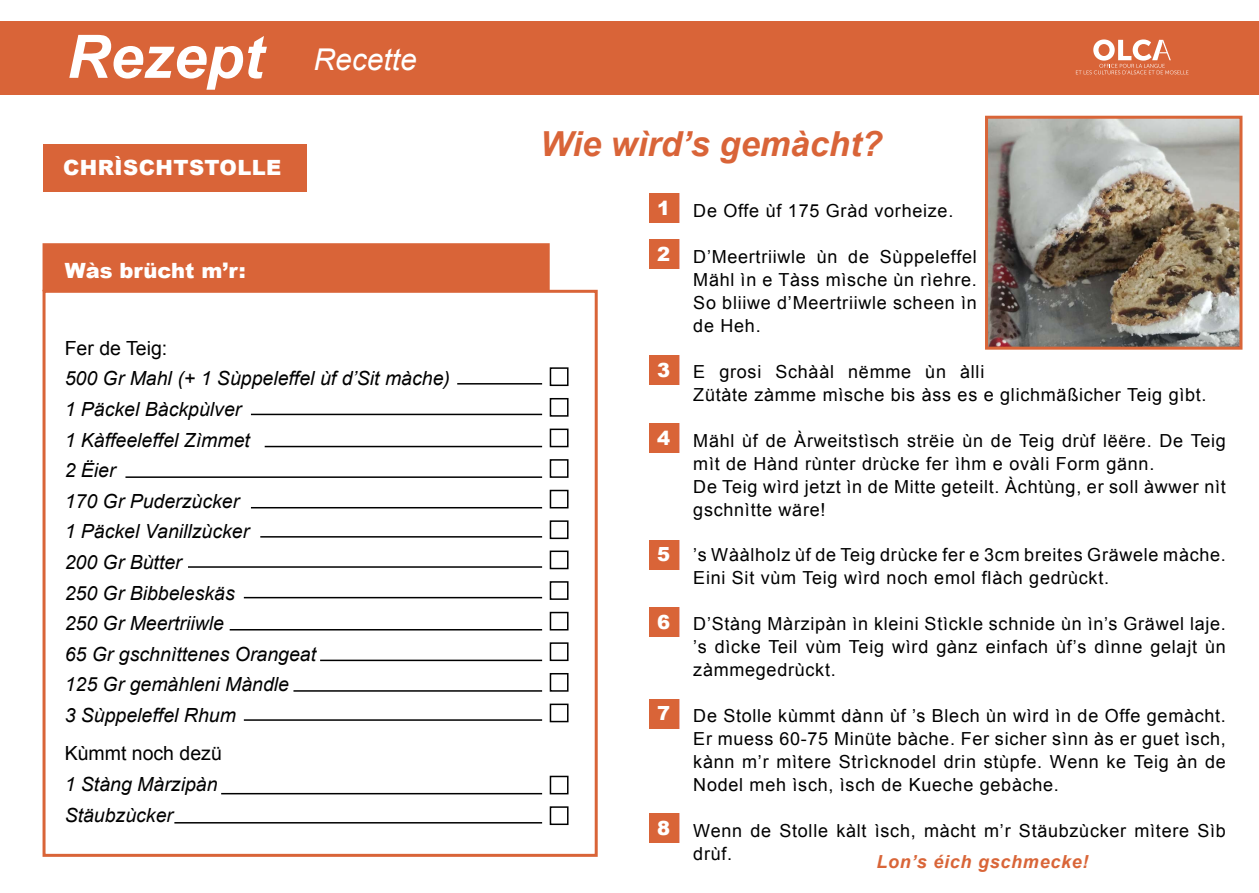
<style>
.page{position:relative;width:1259px;height:893px;background:#fff}
.page>*{position:absolute;margin:0;border:0;box-sizing:border-box;transform-origin:0 0}
.t1{font:italic 700 34.5px "Arial";color:#d96438}
.t2{font:italic 30px "Arial";color:#fff}
.t3{font:900 21px "Arial";letter-spacing:.02em;color:#fff}
.t4{font:900 21px "Arial";color:#fff}
.t5{font:italic 19.5px/30.6px "Arial";color:#000}
.t6{font:19.5px "Arial";color:#000}
.t7{font:900 19.5px "Arial";color:#fff}
.t8{font:18px/23px "Arial";letter-spacing:.04em;color:#000}
.t9{font:italic 700 18px "Arial";letter-spacing:.04em;color:#d96538}
.s1{font-weight:700;font-size:60px}
</style>
<div class="page">
<div style="left:0;top:21px;width:1259px;height:73px;background:#d96438"></div>
<div style="left:43px;top:290px;width:555px;height:567px;border:3px solid #d96438"></div>
<div style="left:43px;top:243px;width:507px;height:48px;background:#d96438;border:3px solid #d96438"></div>
<hr style="left:265px;top:446px;width:277px;height:1px;background:#000">
<hr style="left:230px;top:629px;width:312px;height:1px;background:#000">
<hr style="left:251px;top:414px;width:291px;height:1px;background:#000">
<hr style="left:244px;top:597px;width:298px;height:1px;background:#000">
<hr style="left:260px;top:536px;width:282px;height:2px;background:#000">
<hr style="left:244px;top:719px;width:298px;height:2px;background:#000">
<hr style="left:174px;top:822px;width:368px;height:1px;background:#000">
<hr style="left:251px;top:507px;width:291px;height:1px;background:#000">
<hr style="left:293px;top:690px;width:249px;height:2px;background:#000">
<hr style="left:221px;top:793px;width:321px;height:1px;background:#000">
<hr style="left:457px;top:383px;width:85px;height:2px;background:#000">
<hr style="left:188px;top:566px;width:354px;height:2px;background:#000">
<hr style="left:125px;top:476px;width:417px;height:2px;background:#000">
<hr style="left:320px;top:660px;width:222px;height:1px;background:#000">
<div style="left:550px;top:429px;width:18px;height:18px;background:#fff;border:2px solid #000"></div>
<div style="left:550px;top:612px;width:18px;height:18px;background:#fff;border:2px solid #000"></div>
<div style="left:550px;top:398px;width:18px;height:19px;background:#fff;border:2px solid #000"></div>
<div style="left:550px;top:581px;width:18px;height:19px;background:#fff;border:2px solid #000"></div>
<div style="left:550px;top:520px;width:18px;height:19px;background:#fff;border:2px solid #000"></div>
<div style="left:550px;top:704px;width:18px;height:18px;background:#fff;border:2px solid #000"></div>
<div style="left:550px;top:806px;width:18px;height:19px;background:#fff;border:2px solid #000"></div>
<div style="left:550px;top:367px;width:18px;height:19px;background:#fff;border:2px solid #000"></div>
<div style="left:550px;top:551px;width:18px;height:18px;background:#fff;border:2px solid #000"></div>
<div style="left:550px;top:490px;width:18px;height:18px;background:#fff;border:2px solid #000"></div>
<div style="left:550px;top:673px;width:18px;height:19px;background:#fff;border:2px solid #000"></div>
<div style="left:550px;top:776px;width:18px;height:18px;background:#fff;border:2px solid #000"></div>
<div style="left:550px;top:459px;width:18px;height:19px;background:#fff;border:2px solid #000"></div>
<div style="left:550px;top:642px;width:18px;height:19px;background:#fff;border:2px solid #000"></div>
<div style="left:43px;top:144px;width:264px;height:47px;background:#d96438"></div>
<svg style="left:1076px;top:39px;width:112px;height:35px"></svg>
<div style="left:649px;top:193px;width:30px;height:29px;background:#d96438"></div>
<div style="left:649px;top:193px;width:29px;height:30px;background:#d96438"></div>
<div style="left:649px;top:239px;width:30px;height:29px;background:#d96438"></div>
<div style="left:649px;top:239px;width:29px;height:30px;background:#d96438"></div>
<div style="left:649px;top:355px;width:30px;height:29px;background:#d96438"></div>
<div style="left:649px;top:355px;width:29px;height:30px;background:#d96438"></div>
<div style="left:649px;top:423px;width:30px;height:30px;background:#d96438"></div>
<div style="left:649px;top:540px;width:30px;height:29px;background:#d96438"></div>
<div style="left:649px;top:699px;width:30px;height:29px;background:#d96438"></div>
<div style="left:649px;top:813px;width:30px;height:30px;background:#d96438"></div>
<div style="left:649px;top:607px;width:30px;height:29px;background:#d96438"></div>
<div style="left:649px;top:607px;width:29px;height:30px;background:#d96438"></div>
<img style="left:989px;top:120px;width:249px;height:226px">
<div style="left:985px;top:116px;width:257px;height:234px;border:3px solid #d96538"></div>
<h2 class="t2" style="left:67px;top:40px;width:352px"><span class="s1">Rezept</span> Recette</h2>
<p class="t3" style="left:63px;top:152px;width:220px">CHRÌSCHTSTOLLE</p>
<p class="t4" style="left:65px;top:255px;width:183px">Wàs brücht m’r:</p>
<p class="t6" style="left:65px;top:335px;width:104px">Fer de Teig:</p>
<p class="t5" style="left:65px;top:363px;width:387px">500 Gr Mahl (+ 1 Sùppeleffel ùf d’Sit màche)<br>1 Päckel Bàckpùlver<br>1 Kàffeeleffel Zìmmet<br>2 Ëier<br>170 Gr Puderzùcker<br>1 Päckel Vanillzùcker<br>200 Gr Bùtter<br>250 Gr Bibbeleskäs<br>250 Gr Meertriiwle<br>65 Gr gschnìttenes Orangeat<br>125 Gr gemàhleni Màndle<br>3 Sùppeleffel Rhum</p>
<p class="t6" style="left:65px;top:741px;width:159px">Kùmmt noch dezü</p>
<p class="t5" style="left:65px;top:769px;width:154px">1 Stàng Màrzipàn<br>Stäubzùcker</p>
<h1 class="t1" style="left:540px;top:121px;width:344px">Wie wìrd’s gemàcht?</h1>
<p class="t7" style="left:657px;top:193px;width:15px">1</p>
<p class="t7" style="left:657px;top:240px;width:15px">2</p>
<p class="t8" style="left:693px;top:199px;width:261px">De Offe ùf 175 Gràd vorheize.</p>
<p class="t8" style="left:693px;top:245px;width:285px;text-align:justify">D’Meertriiwle ùn de Sùppeleffel Mähl ìn e Tàss mìsche ùn rìehre.<br>So bliiwe d’Meertriiwle scheen ìn de Heh.</p>
<p class="t8" style="left:693px;top:360px;width:515px">E grosi Schààl nëmme ùn àlli<br>Zütàte zàmme mìsche bis àss es e glichmäßicher Teig gìbt.</p>
<p class="t8" style="left:693px;top:429px;width:534px">Mähl ùf de Àrweitstìsch strëie ùn de Teig drùf lëëre. De Teig mìt de Hànd rùnter drùcke fer ìhm e ovàli Form gänn.<br>De Teig wìrd jetzt ìn de Mitte geteilt. Àchtùng, er soll àwwer nìt gschnìtte wäre!</p>
<p class="t8" style="left:693px;top:544px;width:534px">’s Wààlholz ùf de Teig drùcke fer e 3cm breites Gräwele màche.<br>Eini Sit vùm Teig wìrd noch emol flàch gedrùckt.</p>
<p class="t8" style="left:693px;top:613px;width:534px;text-align:justify">D’Stàng Màrzipàn ìn kleini Stìckle schnide ùn ìn’s Gräwel laje. ’s dìcke Teil vùm Teig wìrd gànz einfach ùf’s dìnne gelajt ùn zàmmegedrùckt.</p>
<p class="t8" style="left:693px;top:705px;width:534px;text-align:justify">De Stolle kùmmt dànn ùf ’s Blech ùn wìrd ìn de Offe gemàcht.<br>Er muess 60-75 Minüte bàche. Fer sicher sìnn às er guet ìsch, kànn m’r mìtere Strìcknodel drin stùpfe. Wenn ke Teig àn de Nodel meh ìsch, ìsch de Kueche gebàche.</p>
<p class="t8" style="left:693px;top:819px;width:534px">Wenn de Stolle kàlt ìsch, màcht m’r Stäubzùcker mìtere Sìb drùf.</p>
<p class="t7" style="left:657px;top:355px;width:15px">3</p>
<p class="t7" style="left:657px;top:424px;width:15px">4</p>
<p class="t7" style="left:657px;top:540px;width:15px">5</p>
<p class="t7" style="left:657px;top:608px;width:15px">6</p>
<p class="t7" style="left:657px;top:699px;width:15px">7</p>
<p class="t7" style="left:657px;top:814px;width:15px">8</p>
<p class="t9" style="left:876px;top:850px;width:214px">Lon’s éich gschmecke!</p>
</div>
